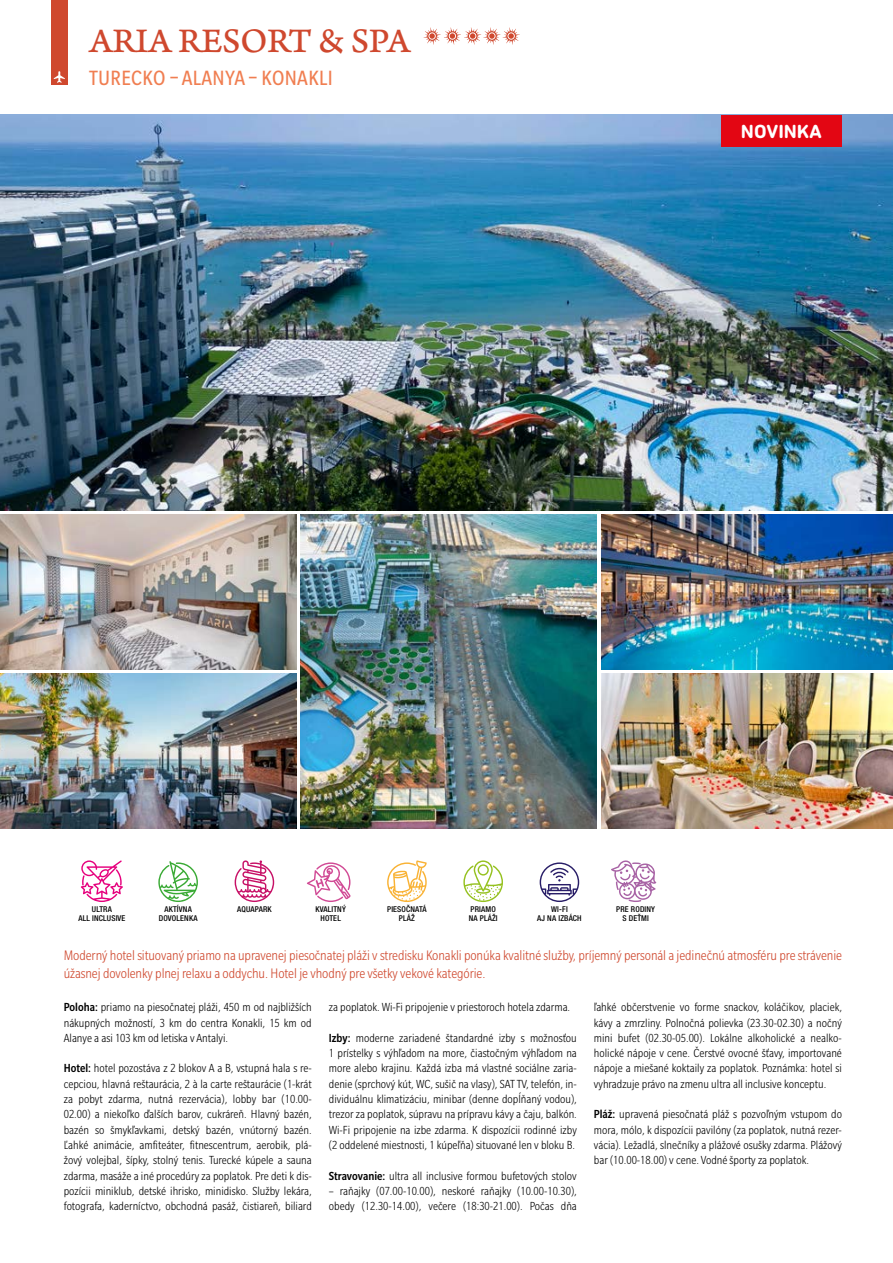
<style>
.page{position:relative;width:893px;height:1263px;background:#fff}
.page>*{position:absolute;margin:0;border:0;box-sizing:border-box;transform-origin:0 0}
.t1{font:36px "Arno Pro Caption";letter-spacing:-.015em;color:#cf482e}
.t2{font:condensed 22.5px "Slate Pro";letter-spacing:.015em;color:#f07e51}
.t3{font:700 19.35px "DIN Next Rounded LT Pro";color:#fff;scale:1.04 1}
.t4{font:300 condensed 15px/18px "Slate Pro";letter-spacing:-.005em;color:#cf482e}
.t5{font:300 condensed 12.75px/15.3px "Slate Pro";color:#000;text-align:justify}
.t6{font:500 condensed 7.95px/8.6px "Helvetica Neue LT Pro";letter-spacing:.02em;color:#000;text-align:center}
.s1{font-weight:500}
</style>
<div class="page">
<div style="left:51px;top:0;width:17px;height:85px;background:#cf482e"></div>
<img style="left:300px;top:514px;width:297px;height:314px">
<img style="left:0;top:674px;width:296px;height:154px">
<img style="left:601px;top:674px;width:292px;height:154px">
<img style="left:0;top:514px;width:296px;height:155px">
<img style="left:601px;top:514px;width:292px;height:155px">
<img style="left:0;top:115px;width:893px;height:395px">
<svg style="left:424px;top:28px;width:96px;height:17px"></svg>
<svg style="left:54px;top:71px;width:11px;height:12px"></svg>
<div style="left:721px;top:115px;width:121px;height:31px;background:#e30613"></div>
<svg style="left:81px;top:860px;width:42px;height:42px"></svg>
<svg style="left:611px;top:860px;width:45px;height:42px"></svg>
<svg style="left:387px;top:860px;width:40px;height:42px"></svg>
<svg style="left:235px;top:860px;width:39px;height:42px"></svg>
<svg style="left:463px;top:860px;width:40px;height:42px"></svg>
<svg style="left:158px;top:861px;width:40px;height:41px"></svg>
<svg style="left:307px;top:862px;width:44px;height:40px"></svg>
<svg style="left:540px;top:862px;width:39px;height:40px"></svg>
<h1 class="t1" style="left:89px;top:20px;width:323px">ARIA RESORT &amp; SPA</h1>
<h2 class="t2" style="left:89px;top:66px;width:245px">TURECKO – ALANYA – KONAKLI</h2>
<h3 class="t3" style="left:741px;top:120px;width:80px">NOVINKA</h3>
<p class="t6" style="left:159px;top:905px;width:40px">AKTÍVNA<br>DOVOLENKA</p>
<p class="t6" style="left:315px;top:905px;width:32px">KVALITNÝ<br>HOTEL</p>
<p class="t6" style="left:537px;top:905px;width:46px">WI-FI<br>AJ NA IZBÁCH</p>
<p class="t6" style="left:387px;top:905px;width:41px">PIESOČNATÁ<br>PLÁŽ</p>
<p class="t6" style="left:237px;top:905px;width:36px">AQUAPARK</p>
<p class="t6" style="left:469px;top:905px;width:30px;text-align:left">PRIAMO<br>NA PLÁŽI</p>
<p class="t6" style="left:78px;top:905px;width:49px">ULTRA<br>ALL INCLUSIVE</p>
<p class="t6" style="left:616px;top:905px;width:40px">PRE RODINY<br>S DEŤMI</p>
<p class="t4" style="left:64px;top:946px;width:780px">Moderný hotel situovaný priamo na upravenej piesočnatej pláži v stredisku Konakli ponúka kvalitné služby, príjemný personál a jedinečnú atmosféru pre strávenie úžasnej dovolenky plnej relaxu a oddychu. Hotel je vhodný pre všetky vekové kategórie.</p>
<p class="t5" style="left:64px;top:999px;width:250px"><span class="s1">Poloha:</span> priamo na piesočnatej pláži, 450 m od najbližších nákupných možností, 3 km do centra Konakli, 15 km od Alanye a asi 103 km od letiska v Antalyi.</p>
<p class="t5" style="left:64px;top:1061px;width:250px"><span class="s1">Hotel:</span> hotel pozostáva z 2 blokov A a B, vstupná hala s re&shy;cepciou, hlavná reštaurácia, 2 à la carte reštaurácie (1-krát za pobyt zdarma, nutná rezervácia), lobby bar (10.00- 02.00) a niekoľko ďalších barov, cukráreň. Hlavný bazén, bazén so šmykľavkami, detský bazén, vnútorný bazén.<br>Ľahké animácie, amfiteáter, fitnescentrum, aerobik, plá&shy;žový volejbal, šípky, stolný tenis. Turecké kúpele a sauna zdarma, masáže a iné procedúry za poplatok. Pre deti k dis&shy;pozícii miniklub, detské ihrisko, minidisko. Služby lekára, fotografa, kaderníctvo, obchodná pasáž, čistiareň, biliard</p>
<p class="t5" style="left:594px;top:999px;width:250px">ľahké občerstvenie vo forme snackov, koláčikov, placiek, kávy a zmrzliny. Polnočná polievka (23.30-02.30) a nočný mini bufet (02.30-05.00). Lokálne alkoholické a nealko&shy;holické nápoje v cene. Čerstvé ovocné šťavy, importované nápoje a miešané koktaily za poplatok. Poznámka: hotel si vyhradzuje právo na zmenu ultra all inclusive konceptu.</p>
<p class="t5" style="left:594px;top:1106px;width:250px"><span class="s1">Pláž:</span> upravená piesočnatá pláž s pozvoľným vstupom do mora, mólo, k dispozícii pavilóny (za poplatok, nutná rezer&shy;vácia). Ležadlá, slnečníky a plážové osušky zdarma. Plážový bar (10.00-18.00) v cene. Vodné športy za poplatok.</p>
<p class="t5" style="left:329px;top:999px;width:243px">za poplatok. Wi-Fi pripojenie v priestoroch hotela zdarma.</p>
<p class="t5" style="left:329px;top:1030px;width:250px"><span class="s1">Izby:</span> moderne zariadené štandardné izby s možnosťou 1 prístelky s výhľadom na more, čiastočným výhľadom na more alebo krajinu. Každá izba má vlastné sociálne zaria&shy;denie (sprchový kút, WC, sušič na vlasy), SAT TV, telefón, in&shy;dividuálnu klimatizáciu, minibar (denne dopĺňaný vodou), trezor za poplatok, súpravu na prípravu kávy a čaju, balkón.<br>Wi-Fi pripojenie na izbe zdarma. K dispozícii rodinné izby (2 oddelené miestnosti, 1 kúpeľňa) situované len v bloku B.</p>
<p class="t5" style="left:329px;top:1168px;width:250px"><span class="s1">Stravovanie:</span> ultra all inclusive formou bufetových stolov</p>
<p class="t5" style="left:329px;top:1183px;width:250px">– raňajky (07.00-10.00), neskoré raňajky (10.00-10.30), obedy (12.30-14.00), večere (18:30-21.00). Počas dňa</p>
</div>
